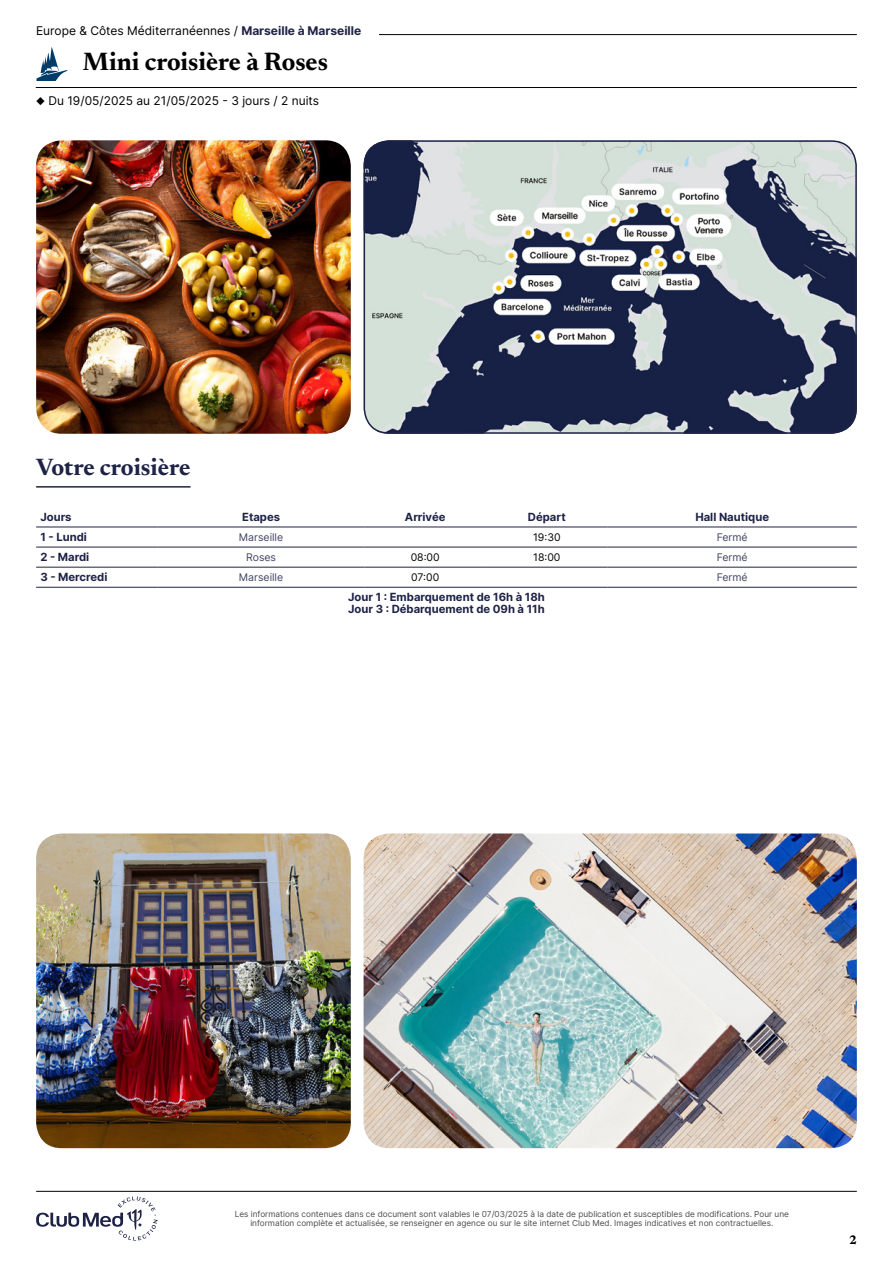
<style>
.page{position:relative;width:893px;height:1263px;background:#fff}
.page>*{position:absolute;margin:0;border:0;box-sizing:border-box;transform-origin:0 0}
.t1{font:700 25.5px "Newsreader 24 pt";color:#000}
.t2{font:700 24px "Newsreader 24 pt";color:#1e2346}
.t3{font:700 12.6px "Newsreader 24 pt";color:#000}
.t4{font:12px "Inter";color:#000}
.t5{font:700 11.25px/12px "Inter";color:#1e2346}
.t6{font:10.5px "Inter";color:#404462}
.t7{font:10.5px "Inter";color:#000}
.t8{font:8.25px/9px "Inter";color:#4d4d4d;text-align:center}
.s1{font-weight:700;color:#1e2346}
</style>
<div class="page">
<hr style="left:107px;top:34px;width:750px;height:1px;background:#000">
<hr style="left:36px;top:87px;width:821px;height:1px;background:#000">
<svg style="left:36px;top:47px;width:32px;height:34px"></svg>
<div style="left:36px;top:26px;width:342px;height:17px;background:#fff"></div>
<img style="left:364px;top:833px;width:493px;height:315px">
<hr style="left:36px;top:527px;width:122px;height:1px;background:#1e2346">
<hr style="left:158px;top:527px;width:206px;height:1px;background:#1e2346">
<hr style="left:364px;top:527px;width:122px;height:1px;background:#1e2346">
<hr style="left:486px;top:527px;width:122px;height:1px;background:#1e2346">
<hr style="left:608px;top:527px;width:249px;height:1px;background:#1e2346">
<hr style="left:36px;top:547px;width:122px;height:1px;background:#1e2346">
<hr style="left:158px;top:547px;width:206px;height:1px;background:#1e2346">
<hr style="left:364px;top:547px;width:122px;height:1px;background:#1e2346">
<hr style="left:486px;top:547px;width:122px;height:1px;background:#1e2346">
<hr style="left:608px;top:547px;width:249px;height:1px;background:#1e2346">
<hr style="left:36px;top:567px;width:122px;height:1px;background:#1e2346">
<hr style="left:36px;top:587px;width:122px;height:1px;background:#1e2346">
<hr style="left:158px;top:567px;width:206px;height:1px;background:#1e2346">
<hr style="left:158px;top:587px;width:206px;height:1px;background:#1e2346">
<hr style="left:364px;top:567px;width:122px;height:1px;background:#1e2346">
<hr style="left:364px;top:587px;width:122px;height:1px;background:#1e2346">
<hr style="left:486px;top:567px;width:122px;height:1px;background:#1e2346">
<hr style="left:486px;top:587px;width:122px;height:1px;background:#1e2346">
<hr style="left:608px;top:567px;width:249px;height:1px;background:#1e2346">
<hr style="left:608px;top:587px;width:249px;height:1px;background:#1e2346">
<img style="left:364px;top:140px;width:493px;height:294px">
<div style="left:364px;top:140px;width:493px;height:294px;border:2px solid #1e2346;border-radius:25px"></div>
<img style="left:36px;top:140px;width:315px;height:294px">
<img style="left:36px;top:833px;width:315px;height:315px">
<hr style="left:36px;top:486px;width:155px;height:2px;background:#1e2346">
<svg style="left:36px;top:1196px;width:122px;height:44px"></svg>
<hr style="left:36px;top:1191px;width:821px;height:1px;background:#000">
<h3 class="t4" style="left:36px;top:22px;width:327px">Europe &amp; Côtes Méditerranéennes / <span class="s1">Marseille à Marseille</span></h3>
<h1 class="t1" style="left:83px;top:43px;width:246px">Mini croisière à Roses</h1>
<h3 class="t4" style="left:36px;top:92px;width:284px">◆ Du 19/05/2025 au 21/05/2025 - 3 jours / 2 nuits</h3>
<h2 class="t2" style="left:36px;top:450px;width:156px">Votre croisière</h2>
<h3 class="t5" style="left:40px;top:510px;width:33px">Jours</h3>
<h3 class="t5" style="left:242px;top:510px;width:39px">Etapes</h3>
<h3 class="t5" style="left:405px;top:510px;width:42px">Arrivée</h3>
<h3 class="t5" style="left:528px;top:510px;width:39px">Départ</h3>
<h3 class="t5" style="left:695px;top:510px;width:75px">Hall Nautique</h3>
<h3 class="t5" style="left:40px;top:531px;width:48px">1 - Lundi</h3>
<p class="t6" style="left:239px;top:529px;width:46px">Marseille</p>
<p class="t7" style="left:533px;top:529px;width:29px">19:30</p>
<p class="t6" style="left:717px;top:529px;width:32px">Fermé</p>
<h3 class="t5" style="left:40px;top:551px;width:50px">2 - Mardi</h3>
<p class="t6" style="left:246px;top:549px;width:32px">Roses</p>
<p class="t7" style="left:411px;top:549px;width:31px">08:00</p>
<p class="t7" style="left:533px;top:549px;width:29px">18:00</p>
<p class="t6" style="left:717px;top:549px;width:32px">Fermé</p>
<h3 class="t5" style="left:40px;top:571px;width:69px">3 - Mercredi</h3>
<p class="t6" style="left:239px;top:570px;width:46px">Marseille</p>
<p class="t7" style="left:411px;top:570px;width:30px">07:00</p>
<p class="t6" style="left:717px;top:570px;width:32px">Fermé</p>
<h3 class="t5" style="left:348px;top:591px;width:198px">Jour 1 : Embarquement de 16h à 18h<br>Jour 3 : Débarquement de 09h à 11h</h3>
<p class="t8" style="left:235px;top:1209px;width:556px">Les informations contenues dans ce document sont valables le 07/03/2025 à la date de publication et susceptibles de modifications. Pour une information complète et actualisée, se renseigner en agence ou sur le site internet Club Med. Images indicatives et non contractuelles.</p>
<h3 class="t3" style="left:849px;top:1230px;width:9px">2</h3>
</div>
